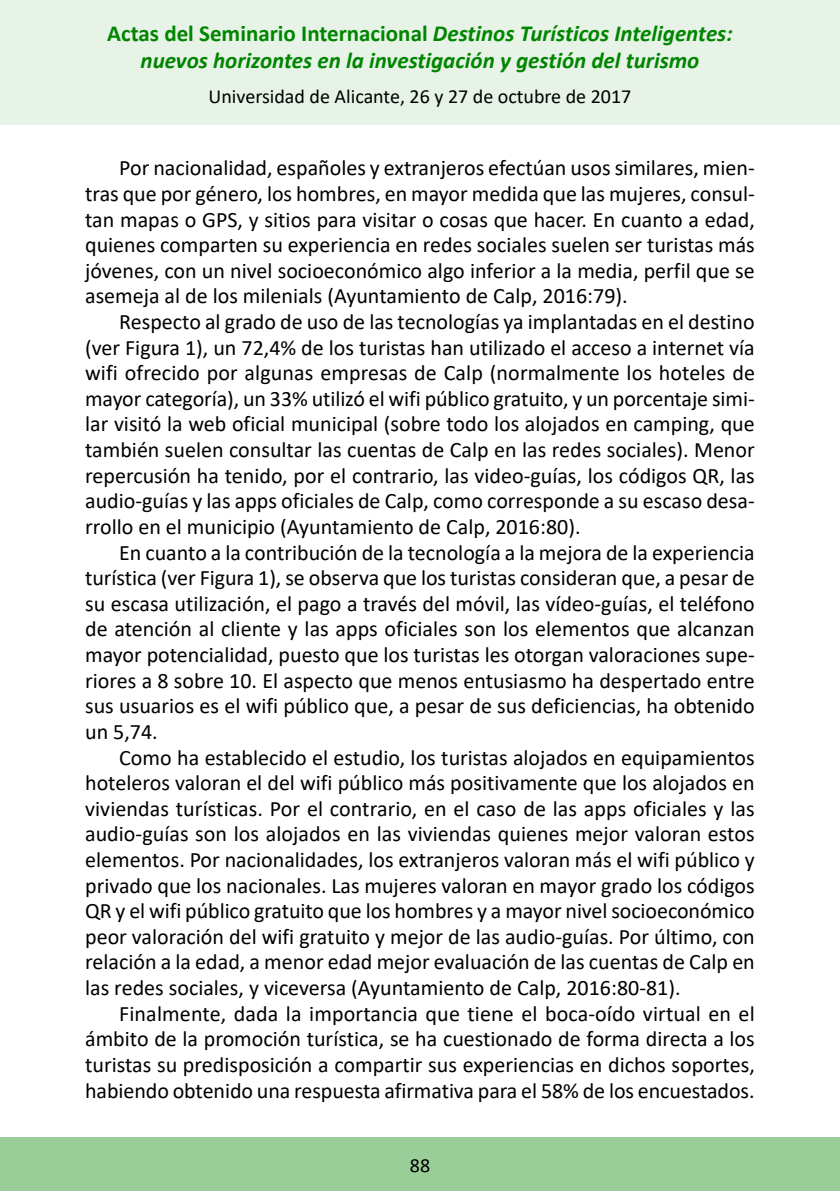
<style>
.page{position:relative;width:840px;height:1191px;background:#fff}
.page>*{position:absolute;margin:0;border:0;box-sizing:border-box;transform-origin:0 0}
.t1{font:italic 700 23px/27.6px "Calibri";color:#008500;text-align:center}
.t2{font:22px/25.6px "Calibri";color:#000;text-align:justify}
.t3{font:20px "Calibri";color:#000}
.s1{font-style:normal}
</style>
<div class="page">
<div style="left:0;top:0;width:839px;height:125px;background:#e6f3e6"></div>
<div style="left:0;top:1137px;width:839px;height:54px;background:#99ce99"></div>
<p class="t1" style="left:107px;top:19px;width:626px"><span class="s1">Actas del Seminario Internacional</span> Destinos Turísticos Inteligentes: nuevos horizontes en la investigación y gestión del turismo</p>
<p class="t3" style="left:208px;top:82px;width:424px">Universidad de Alicante, 26 y 27 de octubre de 2017</p>
<p class="t2" style="left:85px;top:155px;width:670px;text-indent:34px">Por nacionalidad, españoles y extranjeros efectúan usos similares, mien&shy;tras que por género, los hombres, en mayor medida que las mujeres, consul&shy;tan mapas o GPS, y sitios para visitar o cosas que hacer. En cuanto a edad, quienes comparten su experiencia en redes sociales suelen ser turistas más jóvenes, con un nivel socioeconómico algo inferior a la media, perfil que se asemeja al de los milenials (Ayuntamiento de Calp, 2016:79).</p>
<p class="t2" style="left:85px;top:308px;width:671px;text-indent:34px">Respecto al grado de uso de las tecnologías ya implantadas en el destino (ver Figura 1), un 72,4% de los turistas han utilizado el acceso a internet vía wifi ofrecido por algunas empresas de Calp (normalmente los hoteles de mayor categoría), un 33% utilizó el wifi público gratuito, y un porcentaje simi&shy;lar visitó la web oficial municipal (sobre todo los alojados en camping, que también suelen consultar las cuentas de Calp en las redes sociales). Menor repercusión ha tenido, por el contrario, las video-guías, los códigos QR, las audio-guías y las apps oficiales de Calp, como corresponde a su escaso desa&shy;rrollo en el municipio (Ayuntamiento de Calp, 2016:80).</p>
<p class="t2" style="left:85px;top:539px;width:670px;text-indent:34px">En cuanto a la contribución de la tecnología a la mejora de la experiencia turística (ver Figura 1), se observa que los turistas consideran que, a pesar de su escasa utilización, el pago a través del móvil, las vídeo-guías, el teléfono de atención al cliente y las apps oficiales son los elementos que alcanzan mayor potencialidad, puesto que los turistas les otorgan valoraciones supe&shy;riores a 8 sobre 10. El aspecto que menos entusiasmo ha despertado entre sus usuarios es el wifi público que, a pesar de sus deficiencias, ha obtenido un 5,74.</p>
<p class="t2" style="left:85px;top:744px;width:670px;text-indent:34px">Como ha establecido el estudio, los turistas alojados en equipamientos hoteleros valoran el del wifi público más positivamente que los alojados en viviendas turísticas. Por el contrario, en el caso de las apps oficiales y las audio-guías son los alojados en las viviendas quienes mejor valoran estos elementos. Por nacionalidades, los extranjeros valoran más el wifi público y privado que los nacionales. Las mujeres valoran en mayor grado los códigos QR y el wifi público gratuito que los hombres y a mayor nivel socioeconómico peor valoración del wifi gratuito y mejor de las audio-guías. Por último, con relación a la edad, a menor edad mejor evaluación de las cuentas de Calp en las redes sociales, y viceversa (Ayuntamiento de Calp, 2016:80-81).</p>
<p class="t2" style="left:85px;top:1000px;width:670px;text-indent:34px">Finalmente, dada la importancia que tiene el boca-oído virtual en el ámbito de la promoción turística, se ha cuestionado de forma directa a los turistas su predisposición a compartir sus experiencias en dichos soportes, habiendo obtenido una respuesta afirmativa para el 58% de los encuestados.</p>
<p class="t3" style="left:409px;top:1151px;width:22px">88</p>
</div>
